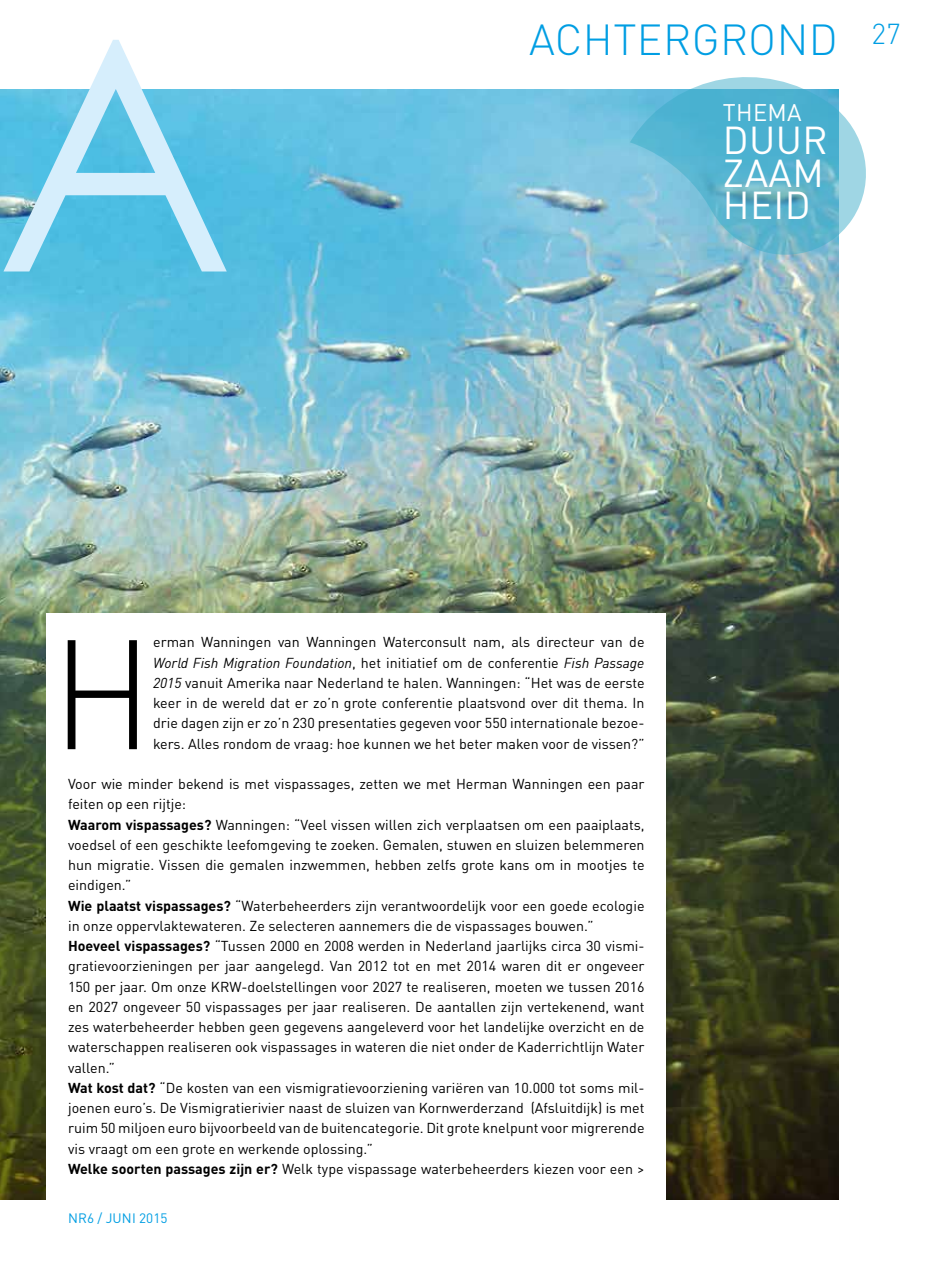
<style>
.page{position:relative;width:936px;height:1263px;background:#fff}
.page>*{position:absolute;margin:0;border:0;box-sizing:border-box;transform-origin:0 0}
.t1{font:322.5px "Century Gothic";color:#d6eefc}
.t2{font:300 153.15px "DIN Pro";color:#000;scale:.94 1}
.t3{font:300 42.9px "DIN Pro";letter-spacing:.01em;color:#009ee3}
.t4{font:38.4px/32.4px "DIN Pro";letter-spacing:.01em;color:#fff;text-align:justify}
.t5{font:300 28.5px "DIN Pro";color:#009ee3}
.t6{font:23.7px "DIN Pro";letter-spacing:.01em;color:#fff}
.t7{font:14.25px/20.2px "DIN Pro";color:#000;text-align:justify}
.t8{font:13.5px "DIN Pro";letter-spacing:.005em;color:#009ee3}
.s1{font-style:italic}
.s2{font-weight:700}
</style>
<div class="page">
<img style="left:0;top:89px;width:838px;height:1110px">
<div style="left:47px;top:613px;width:618px;height:589px;background:#fff"></div>
<svg style="left:630px;top:77px;width:236px;height:189px;background:#77c0d7"></svg>
<h1 class="t1" style="left:-4px;top:-42px;width:240px">A</h1>
<h3 class="t3" style="left:529px;top:6px;width:310px">ACHTERGROND</h3>
<h3 class="t6" style="left:723px;top:94px;width:80px">THEMA</h3>
<h3 class="t4" style="left:723px;top:121px;width:106px">DUUR ZAAM HEID</h3>
<h3 class="t5" style="left:871px;top:12px;width:31px">27</h3>
<p class="t7" style="left:153px;top:631px;width:493px">erman Wanningen van Wanningen Waterconsult nam, als directeur van de <span class="s1">World Fish Migration Foundation</span>, het initiatief om de conferentie <span class="s1">Fish Passage 2015</span> vanuit Amerika naar Nederland te halen. Wanningen: “Het was de eerste keer in de wereld dat er zo’n grote conferentie plaatsvond over dit thema. In drie dagen zijn er zo’n 230 presentaties gegeven voor 550 internationale bezoe&shy;kers. Alles rondom de vraag: hoe kunnen we het beter maken voor de vissen?”</p>
<p class="t7" style="left:68px;top:772px;width:578px;text-align:left">Voor wie minder bekend is met vispassages, zetten we met Herman Wanningen een paar feiten op een rijtje:<br><span class="s2">Waarom vispassages?</span> Wanningen: “Veel vissen willen zich verplaatsen om een paaiplaats, voedsel of een geschikte leefomgeving te zoeken. Gemalen, stuwen en sluizen belemmeren hun migratie. Vissen die gemalen inzwemmen, hebben zelfs grote kans om in mootjes te eindigen.”<br><span class="s2">Wie plaatst vispassages?</span> “Waterbeheerders zijn verantwoordelijk voor een goede ecologie in onze oppervlaktewateren. Ze selecteren aannemers die de vispassages bouwen.” <span class="s2">Hoeveel vispassages?</span> “Tussen 2000 en 2008 werden in Nederland jaarlijks circa 30 vismi&shy;gratievoorzieningen per jaar aangelegd. Van 2012 tot en met 2014 waren dit er ongeveer 150 per jaar. Om onze KRW-doelstellingen voor 2027 te realiseren, moeten we tussen 2016 en 2027 ongeveer 50 vispassages per jaar realiseren. De aantallen zijn vertekenend, want zes waterbeheerder hebben geen gegevens aangeleverd voor het landelijke overzicht en de waterschappen realiseren ook vispassages in wateren die niet onder de Kaderrichtlijn Water vallen.”<br><span class="s2">Wat kost dat?</span> “De kosten van een vismigratievoorziening variëren van 10.000 tot soms mil&shy;joenen euro’s. De Vismigratierivier naast de sluizen van Kornwerderzand (Afsluitdijk) is met ruim 50 miljoen euro bijvoorbeeld van de buitencategorie. Dit grote knelpunt voor migrerende vis vraagt om een grote en werkende oplossing.”<br><span class="s2">Welke soorten passages zijn er?</span> Welk type vispassage waterbeheerders kiezen voor een &gt;</p>
<h2 class="t2" style="left:52px;top:576px;width:109px">H</h2>
<p class="t8" style="left:68px;top:1208px;width:101px">NR6 / JUNI 2015</p>
</div>
